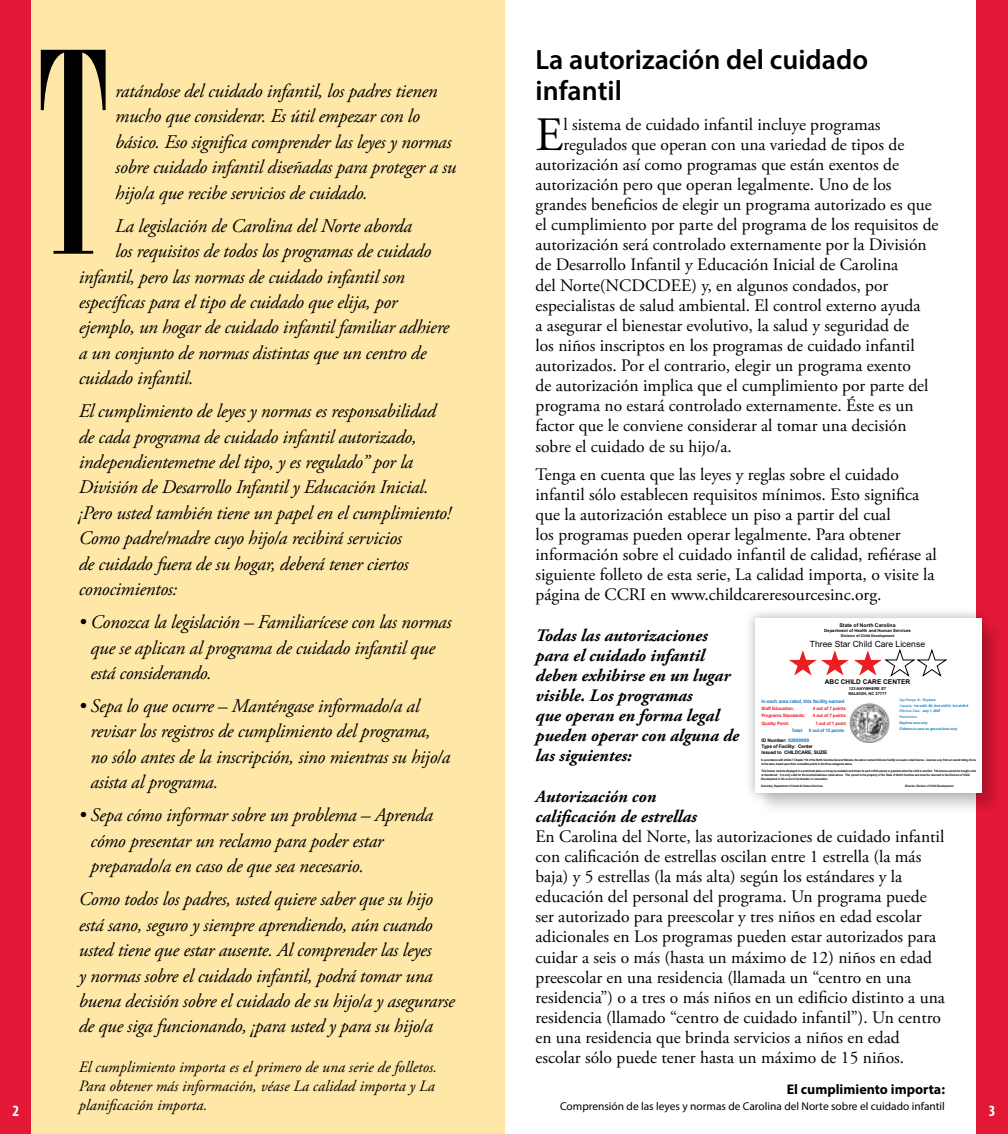
<style>
.page{position:relative;width:1008px;height:1134px;background:#fff}
.page>*{position:absolute;margin:0;border:0;box-sizing:border-box;transform-origin:0 0}
.t1{font:305.9px "Bordeaux Roman Bold Let Plain";color:#000}
.t2{font:47.77px "Adobe Garamond Pro";color:#000}
.t3{font:600 28px/31.5px "Myriad Pro";color:#000}
.t4{font:italic 19.25px/25.4px "Adobe Garamond Pro";letter-spacing:-.015em;color:#000}
.t5{font:17.5px/20.1px "Adobe Garamond Pro";color:#000}
.t6{font:italic 700 17.5px/20.1px "Adobe Garamond Pro";color:#000}
.t7{font:italic 15.75px/18.9px "Adobe Garamond Pro";color:#000}
.t8{font:700 condensed 15.75px "Myriad Pro";color:#fff}
.t9{font:700 14px "Myriad Pro";color:#000}
.t10{font:11.38px "Myriad Pro";color:#000}
.t11{font:8.58px "Arial";color:#000}
.t12{font:700 6.65px "Arial";color:#000}
.t13{font:700 5.08px "Arial";color:#000}
.t14{font:700 4.9px/6px "Arial";letter-spacing:-.03em;color:#000}
.t15{font:700 4.9px "Arial";letter-spacing:-.02em;color:#1c75bc}
.t16{font:700 4.55px "Arial";letter-spacing:-.03em;color:#ed1d24}
.t17{font:700 4.55px "Arial";letter-spacing:-.03em;color:#1c75bc}
.t18{font:700 4.2px "Arial";color:#000}
.t19{font:700 4.02px/5.8px "Arial";color:#000}
.t20{font:700 3.68px "Arial";color:#000}
.t21{font:700 3.5px/5.8px "Arial";letter-spacing:-.02em;color:#0076c0}
.t22{font:700 3.15px/4px "Arial Narrow";color:#000}
.t23{font:700 3.15px/4px "Arial Narrow";letter-spacing:-.02em;color:#000}
.s1{color:#1c75bc}
.s2{font-size:2.8px}
.s3{font-weight:400}
</style>
<div class="page">
<div style="left:976px;top:0;width:32px;height:1134px;background:#e31837"></div>
<div style="left:0;top:0;width:32px;height:1134px;background:#e31837"></div>
<div style="left:32px;top:0;width:473px;height:1134px;background:#ffe8a7"></div>
<div style="left:758px;top:621px;width:245px;height:194px;background:#000;opacity:.15"></div>
<div style="left:744px;top:607px;width:248px;height:197px;background:#000;opacity:.3"></div>
<div style="left:755px;top:618px;width:226px;height:175px;background:#fff"></div>
<svg style="left:789px;top:650px;width:158px;height:26px"></svg>
<img style="left:849px;top:704px;width:40px;height:39px">
<h3 class="t3" style="left:536px;top:43px;width:334px">La autorización del cuidado infantil</h3>
<h2 class="t2" style="left:536px;top:106px;width:29px">E</h2>
<p class="t5" style="left:563px;top:115px;width:319px">l sistema de cuidado infantil incluye programas</p>
<h1 class="t1" style="left:38px;top:-31px;width:72px">T</h1>
<p class="t4" style="left:115px;top:79px;width:343px">ratándose del cuidado infantil, los padres tienen mucho que considerar. Es útil empezar con lo básico. Eso significa comprender las leyes y normas sobre cuidado infantil diseñadas para proteger a su hijo/a que recibe servicios de cuidado.</p>
<p class="t4" style="left:115px;top:214px;width:298px">La legislación de Carolina del Norte aborda</p>
<p class="t4" style="left:115px;top:239px;width:317px">los requisitos de todos los programas de cuidado</p>
<p class="t4" style="left:79px;top:264px;width:328px">infantil, pero las normas de cuidado infantil son</p>
<p class="t4" style="left:79px;top:290px;width:320px">específicas para el tipo de cuidado que elija, por</p>
<p class="t4" style="left:79px;top:315px;width:372px">ejemplo, un hogar de cuidado infantil familiar adhiere</p>
<p class="t4" style="left:79px;top:340px;width:349px">a un conjunto de normas distintas que un centro de</p>
<p class="t4" style="left:79px;top:366px;width:116px">cuidado infantil.</p>
<p class="t4" style="left:79px;top:399px;width:374px">El cumplimiento de leyes y normas es responsabilidad de cada programa de cuidado infantil autorizado, independientemetne del tipo, y es regulado” por la División de Desarrollo Infantil y Educación Inicial. ¡Pero usted también tiene un papel en el cumplimiento!<br>Como padre/madre cuyo hijo/a recibirá servicios<br>de cuidado fuera de su hogar, deberá tener ciertos conocimientos:</p>
<p class="t4" style="left:90px;top:610px;width:363px;text-indent:-12px">• Conozca la legislación – Familiarícese con las normas que se aplican al programa de cuidado infantil que está considerando.</p>
<p class="t4" style="left:90px;top:694px;width:361px;text-indent:-12px">• Sepa lo que ocurre – Manténgase informado/a al revisar los registros de cumplimiento del programa, no sólo antes de la inscripción, sino mientras su hijo/a asista al programa.</p>
<p class="t4" style="left:90px;top:803px;width:344px;text-indent:-12px">• Sepa cómo informar sobre un problema – Aprenda cómo presentar un reclamo para poder estar preparado/a en caso de que sea necesario.</p>
<p class="t4" style="left:79px;top:887px;width:378px">Como todos los padres, usted quiere saber que su hijo está sano, seguro y siempre aprendiendo, aún cuando usted tiene que estar ausente. Al comprender las leyes<br>y normas sobre el cuidado infantil, podrá tomar una buena decisión sobre el cuidado de su hijo/a y asegurarse de que siga funcionando, ¡para usted y para su hijo/a</p>
<p class="t5" style="left:563px;top:135px;width:342px">regulados que operan con una variedad de tipos de</p>
<p class="t5" style="left:535px;top:155px;width:365px">autorización así como programas que están exentos de</p>
<p class="t5" style="left:535px;top:175px;width:358px">autorización pero que operan legalmente. Uno de los</p>
<p class="t5" style="left:535px;top:195px;width:398px">grandes beneficios de elegir un programa autorizado es que</p>
<p class="t5" style="left:535px;top:215px;width:405px">el cumplimiento por parte del programa de los requisitos de</p>
<p class="t5" style="left:535px;top:235px;width:393px">autorización será controlado externamente por la División</p>
<p class="t5" style="left:535px;top:255px;width:364px">de Desarrollo Infantil y Educación Inicial de Carolina</p>
<p class="t5" style="left:535px;top:276px;width:354px">del Norte(NCDCDEE) y, en algunos condados, por</p>
<p class="t5" style="left:535px;top:296px;width:387px">especialistas de salud ambiental. El control externo ayuda</p>
<p class="t5" style="left:535px;top:316px;width:375px">a asegurar el bienestar evolutivo, la salud y seguridad de</p>
<p class="t5" style="left:535px;top:336px;width:381px">los niños inscriptos en los programas de cuidado infantil</p>
<p class="t5" style="left:535px;top:356px;width:377px">autorizados. Por el contrario, elegir un programa exento</p>
<p class="t5" style="left:535px;top:376px;width:395px">de autorización implica que el cumplimiento por parte del</p>
<p class="t5" style="left:535px;top:396px;width:380px">programa no estará controlado externamente. Éste es un</p>
<p class="t5" style="left:535px;top:416px;width:373px">factor que le conviene considerar al tomar una decisión</p>
<p class="t5" style="left:535px;top:437px;width:198px">sobre el cuidado de su hijo/a.</p>
<p class="t5" style="left:535px;top:465px;width:403px">Tenga en cuenta que las leyes y reglas sobre el cuidado infantil sólo establecen requisitos mínimos. Esto significa que la autorización establece un piso a partir del cual<br>los programas pueden operar legalmente. Para obtener información sobre el cuidado infantil de calidad, refiérase al siguiente folleto de esta serie, La calidad importa, o visite la página de CCRI en www.childcareresourcesinc.org.</p>
<p class="t6" style="left:535px;top:625px;width:205px">Todas las autorizaciones para el cuidado infantil deben exhibirse en un lugar visible. Los programas<br>que operan en forma legal pueden operar con alguna de las siguientes:</p>
<p class="t6" style="left:535px;top:786px;width:163px">Autorización con calificación de estrellas</p>
<p class="t5" style="left:535px;top:827px;width:411px">En Carolina del Norte, las autorizaciones de cuidado infantil con calificación de estrellas oscilan entre 1 estrella (la más baja) y 5 estrellas (la más alta) según los estándares y la educación del personal del programa. Un programa puede ser autorizado para preescolar y tres niños en edad escolar adicionales en Los programas pueden estar autorizados para cuidar a seis o más (hasta un máximo de 12) niños en edad preescolar en una residencia (llamada un “centro en una residencia”) o a tres o más niños en un edificio distinto a una residencia (llamado “centro de cuidado infantil”). Un centro en una residencia que brinda servicios a niños en edad escolar sólo puede tener hasta un máximo de 15 niños.</p>
<p class="t13" style="left:840px;top:622px;width:57px">State of North Carolina</p>
<p class="t18" style="left:824px;top:628px;width:88px">Department of Health and Human Services</p>
<p class="t20" style="left:841px;top:633px;width:55px">Division of Child Development</p>
<p class="t11" style="left:810px;top:639px;width:117px">Three Star Child Care License</p>
<p class="t12" style="left:825px;top:677px;width:87px">ABC CHILD CARE CENTER</p>
<p class="t19" style="left:848px;top:685px;width:40px">123 ANYWHERE ST<br>RALEIGH, NC 27777</p>
<p class="t15" style="left:761px;top:698px;width:85px">In each area rated, this facility earned</p>
<p class="t16" style="left:761px;top:705px;width:34px">Staff Education:</p>
<p class="t16" style="left:813px;top:705px;width:35px">4 out of 7 points</p>
<p class="t16" style="left:761px;top:713px;width:45px">Programs Standards:</p>
<p class="t16" style="left:813px;top:713px;width:35px">4 out of 7 points</p>
<p class="t16" style="left:761px;top:720px;width:29px">Quality Point:</p>
<p class="t16" style="left:815px;top:720px;width:32px">1 out of 1 point</p>
<p class="t17" style="left:792px;top:728px;width:54px">Total: 9 out of 15 points</p>
<p class="t14" style="left:762px;top:737px;width:67px">ID Number: <span class="s1">92999999<br></span>Type of Facility: Center<br>Issued to CHILDCARE, SUZIE</p>
<p class="t23" style="left:761px;top:758px;width:216px">In accordance with Article 7 Chapter 110 of the North Carolina General Statutes, the above named child care facility is issued a rated license. Licenses vary from an overall rating of one to five stars, based upon their cumulative points in the three categories above.</p>
<p class="t22" style="left:761px;top:769px;width:216px">This license must be displayed in a prominent place so it may be available and shown to each child’s parent or guardian when the child is enrolled. This license cannot be bought, sold, or transferred. It is only valid for the location/address noted above. This permit is the property of the State of North Carolina and must be returned to the Division of Child<br>Development in the event of termination or revocation.</p>
<p class="t22" style="left:761px;top:784px;width:63px">Secretary, Department of <span class="s2">Health</span> &amp; Human Services</p>
<p class="t22" style="left:905px;top:784px;width:50px">Director, Division of Child Development</p>
<p class="t21" style="left:899px;top:697px;width:71px"><span class="s3">Age Range:</span> 0 - 12 years<br><span class="s3">Capacity:</span> 1st shift: 58; 2nd shift 8; 3rd shift:8<br><span class="s3">Effective Date:</span> July 1, 2007<br><span class="s3">Restrictions:</span></p>
<p class="t21" style="left:899px;top:720px;width:60px">Daytime care only<br>Children in care on ground level only</p>
<p class="t7" style="left:79px;top:1058px;width:360px">El cumplimiento importa es el primero de una serie de folletos.<br>Para obtener más información, véase La calidad importa y La planificación importa.</p>
<p class="t9" style="left:63px;top:1080px;width:160px">El cumplimiento importa:</p>
<p class="t9" style="left:787px;top:1080px;width:160px">El cumplimiento importa:</p>
<p class="t10" style="left:560px;top:1099px;width:386px">Comprensión de las leyes y normas de Carolina del Norte sobre el cuidado infantil</p>
<p class="t8" style="left:12px;top:1101px;width:8px">2</p>
<p class="t8" style="left:989px;top:1101px;width:8px">3</p>
</div>
